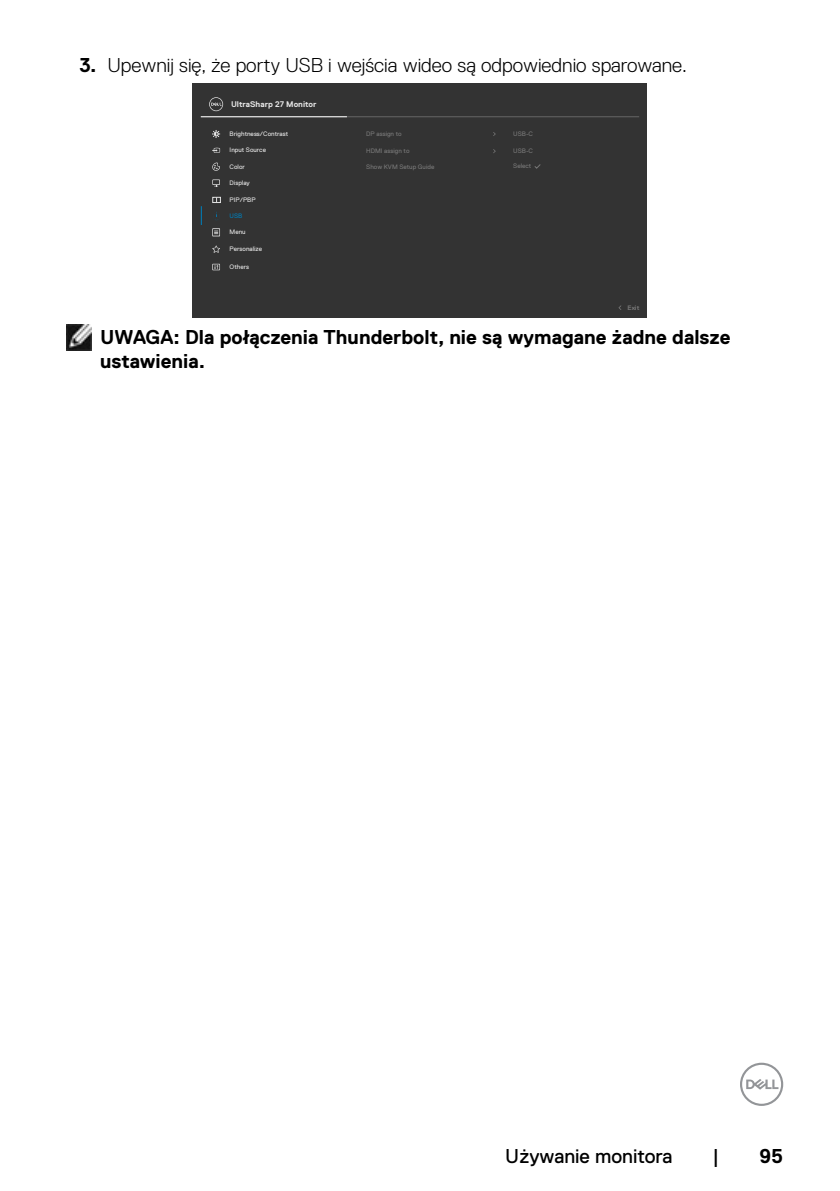
<style>
.page{position:relative;width:840px;height:1191px;background:#fff}
.page>*{position:absolute;margin:0;border:0;box-sizing:border-box;transform-origin:0 0}
.t1{font:700 20px/24px "Dell Replica";color:#000}
.t2{font:300 20px "Dell Replica";color:#000}
.t3{font:20px "Dell Replica";color:#000}
.t4{font:700 8.2px "Dell Replica";color:#e4e4e4}
.t5{font:6.4px "Dell Replica";color:#e4e4e4}
.t6{font:6.4px "Dell Replica";color:#777}
.t7{font:700 6.4px "Dell Replica";color:#777}
.t8{font:6.4px "Dell Replica";color:#e3e3e3}
.t9{font:6.4px "Dell Replica";color:#007db8}
.s1{font-weight:700}
</style>
<div class="page">
<svg style="left:740px;top:1062px;width:42px;height:44px"></svg>
<div style="left:193px;top:83px;width:453px;height:234px;background:#333"></div>
<hr style="left:201px;top:116px;width:437px;height:1px;background:#666">
<hr style="left:201px;top:116px;width:146px;height:1px;background:#fff">
<svg style="left:201px;top:206px;width:1px;height:19px"></svg>
<svg style="left:212px;top:197px;width:9px;height:6px"></svg>
<svg style="left:212px;top:245px;width:8px;height:8px"></svg>
<svg style="left:212px;top:264px;width:8px;height:6px"></svg>
<svg style="left:213px;top:264px;width:6px;height:6px"></svg>
<svg style="left:212px;top:228px;width:8px;height:8px"></svg>
<svg style="left:213px;top:229px;width:6px;height:7px"></svg>
<svg style="left:214px;top:231px;width:4px;height:3px"></svg>
<svg style="left:212px;top:148px;width:8px;height:5px"></svg>
<svg style="left:212px;top:179px;width:8px;height:6px"></svg>
<svg style="left:213px;top:180px;width:6px;height:7px"></svg>
<svg style="left:212px;top:162px;width:8px;height:9px"></svg>
<svg style="left:212px;top:130px;width:8px;height:8px"></svg>
<svg style="left:534px;top:164px;width:7px;height:5px"></svg>
<svg style="left:209px;top:97px;width:14px;height:14px"></svg>
<img style="left:66px;top:324px;width:26px;height:26px">
<p class="t2" style="left:79px;top:54px;width:608px"><span class="s1">3.</span> Upewnij się, że porty USB i wejścia wideo są odpowiednio sparowane.</p>
<p class="t4" style="left:231px;top:99px;width:87px">UltraSharp 27 Monitor</p>
<p class="t5" style="left:229px;top:130px;width:60px">Brightness/Contrast</p>
<p class="t5" style="left:229px;top:147px;width:38px">Input Source</p>
<p class="t5" style="left:229px;top:179px;width:22px">Display</p>
<p class="t5" style="left:229px;top:163px;width:17px">Color</p>
<p class="t5" style="left:229px;top:196px;width:27px">PIP/PBP</p>
<p class="t9" style="left:229px;top:212px;width:14px">USB</p>
<p class="t8" style="left:229px;top:229px;width:18px">Menu</p>
<p class="t5" style="left:229px;top:245px;width:34px">Personalize</p>
<p class="t5" style="left:229px;top:263px;width:21px">Others</p>
<p class="t6" style="left:366px;top:130px;width:37px">DP assign to</p>
<p class="t6" style="left:366px;top:147px;width:45px">HDMI assign to</p>
<p class="t6" style="left:513px;top:130px;width:21px">USB-C</p>
<p class="t6" style="left:513px;top:147px;width:21px">USB-C</p>
<p class="t6" style="left:366px;top:163px;width:70px">Show KVM Setup Guide</p>
<p class="t6" style="left:513px;top:163px;width:20px">Select</p>
<p class="t7" style="left:627px;top:304px;width:13px">Exit</p>
<p class="t1" style="left:100px;top:326px;width:631px">UWAGA: Dla połączenia Thunderbolt, nie są wymagane żadne dalsze ustawienia.</p>
<p class="t3" style="left:505px;top:1144px;width:168px">Używanie monitora</p>
<p class="t3" style="left:712px;top:1144px;width:8px">|</p>
<p class="t1" style="left:759px;top:1143px;width:25px">95</p>
</div>
